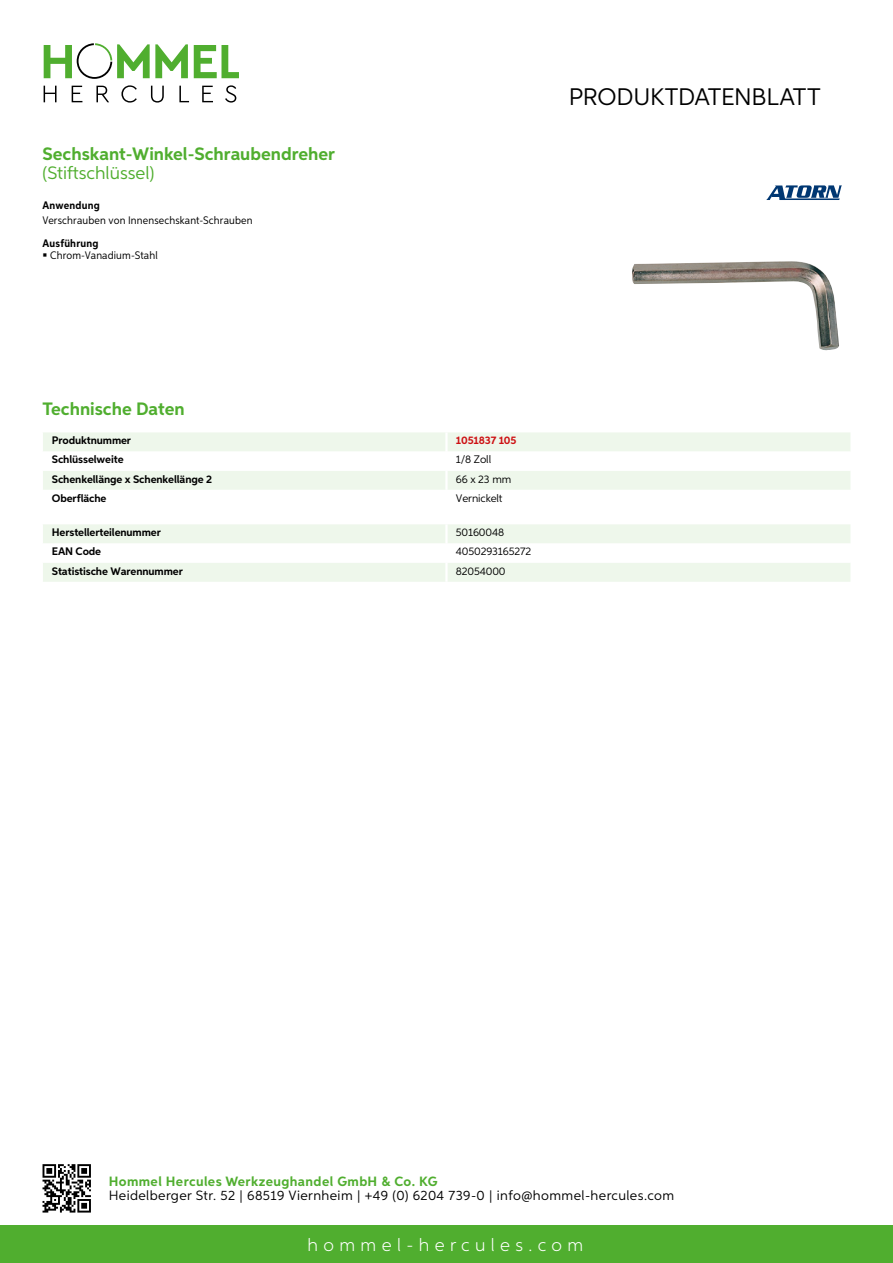
<style>
.page{position:relative;width:893px;height:1263px;background:#fff}
.page>*{position:absolute;margin:0;border:0;box-sizing:border-box;transform-origin:0 0}
.t1{font:24px "Aspira";letter-spacing:-.01em;color:#000}
.t2{font:700 18px "Aspira";color:#50ae2f}
.t3{font:300 18px "Aspira";letter-spacing:.3em;color:#fff}
.t4{font:18px "Aspira";color:#50ae2f}
.t5{font:13.5px "Aspira";letter-spacing:.03em;color:#000}
.t6{font:700 13.5px "Aspira";letter-spacing:.03em;color:#50ae2f}
.t7{font:700 10.95px "Aspira";letter-spacing:-.01em;color:#000}
.t8{font:10.95px "Aspira Nar";letter-spacing:.015em;color:#000}
.t9{font:10.95px "Aspira";letter-spacing:-.01em;color:#000}
.t10{font:700 10.95px "Aspira Nar";letter-spacing:.02em;color:#000}
.t11{font:700 10.95px "Aspira";letter-spacing:-.01em;color:#cd1013}
</style>
<div class="page">
<div style="left:0;top:1226px;width:893px;height:37px;background:#50ae2f"></div>
<svg style="left:43px;top:1164px;width:48px;height:48px"></svg>
<svg style="left:194px;top:45px;width:45px;height:33px"></svg>
<svg style="left:44px;top:43px;width:144px;height:36px"></svg>
<svg style="left:44px;top:86px;width:13px;height:16px"></svg>
<svg style="left:72px;top:86px;width:10px;height:16px"></svg>
<svg style="left:96px;top:86px;width:13px;height:16px"></svg>
<svg style="left:121px;top:85px;width:16px;height:18px"></svg>
<svg style="left:151px;top:86px;width:13px;height:17px"></svg>
<svg style="left:179px;top:86px;width:10px;height:16px"></svg>
<svg style="left:202px;top:86px;width:11px;height:16px"></svg>
<svg style="left:225px;top:85px;width:11px;height:18px"></svg>
<div style="left:43px;top:432px;width:807px;height:19px;background:#eef7eb"></div>
<div style="left:43px;top:471px;width:807px;height:19px;background:#eef7eb"></div>
<hr style="left:445px;top:432px;width:3px;height:20px;background:#fff">
<hr style="left:445px;top:471px;width:3px;height:19px;background:#fff">
<svg style="left:43px;top:524px;width:807px;height:58px"></svg>
<hr style="left:445px;top:563px;width:3px;height:19px;background:#fff">
<img style="left:632px;top:261px;width:207px;height:90px">
<svg style="left:766px;top:185px;width:76px;height:15px"></svg>
<h2 class="t2" style="left:43px;top:142px;width:294px">Sechskant-Winkel-Schraubendreher</h2>
<h2 class="t4" style="left:43px;top:162px;width:113px">(Stiftschlüssel)</h2>
<p class="t10" style="left:43px;top:199px;width:59px">Anwendung</p>
<p class="t8" style="left:43px;top:214px;width:212px">Verschrauben von Innensechskant-Schrauben</p>
<p class="t10" style="left:43px;top:236px;width:58px">Ausführung</p>
<p class="t8" style="left:50px;top:249px;width:109px">Chrom-Vanadium-Stahl</p>
<h1 class="t1" style="left:569px;top:82px;width:253px">Produktdatenblatt</h1>
<h2 class="t2" style="left:43px;top:398px;width:144px">Technische Daten</h2>
<p class="t7" style="left:52px;top:434px;width:81px">Produktnummer</p>
<p class="t11" style="left:456px;top:434px;width:62px">1051837 105</p>
<p class="t7" style="left:52px;top:453px;width:73px">Schlüsselweite</p>
<p class="t9" style="left:456px;top:453px;width:37px">1/8 Zoll</p>
<p class="t7" style="left:52px;top:472px;width:162px">Schenkellänge x Schenkellänge 2</p>
<p class="t9" style="left:456px;top:472px;width:57px">66 x 23 mm</p>
<p class="t7" style="left:52px;top:491px;width:56px">Oberfläche</p>
<p class="t9" style="left:456px;top:491px;width:48px">Vernickelt</p>
<p class="t7" style="left:52px;top:526px;width:111px">Herstellerteilenummer</p>
<p class="t9" style="left:456px;top:526px;width:50px">50160048</p>
<p class="t7" style="left:52px;top:545px;width:51px">EAN Code</p>
<p class="t9" style="left:456px;top:545px;width:77px">4050293165272</p>
<p class="t7" style="left:52px;top:564px;width:132px">Statistische Warennummer</p>
<p class="t9" style="left:456px;top:564px;width:51px">82054000</p>
<p class="t6" style="left:109px;top:1172px;width:330px">Hommel Hercules Werkzeughandel GmbH &amp; Co. KG</p>
<p class="t5" style="left:109px;top:1187px;width:567px">Heidelberger Str. 52 | 68519 Viernheim | +49 (0) 6204 739-0 | info@hommel-hercules.com</p>
<h2 class="t3" style="left:307px;top:1234px;width:277px">hommel-hercules.com</h2>
</div>
